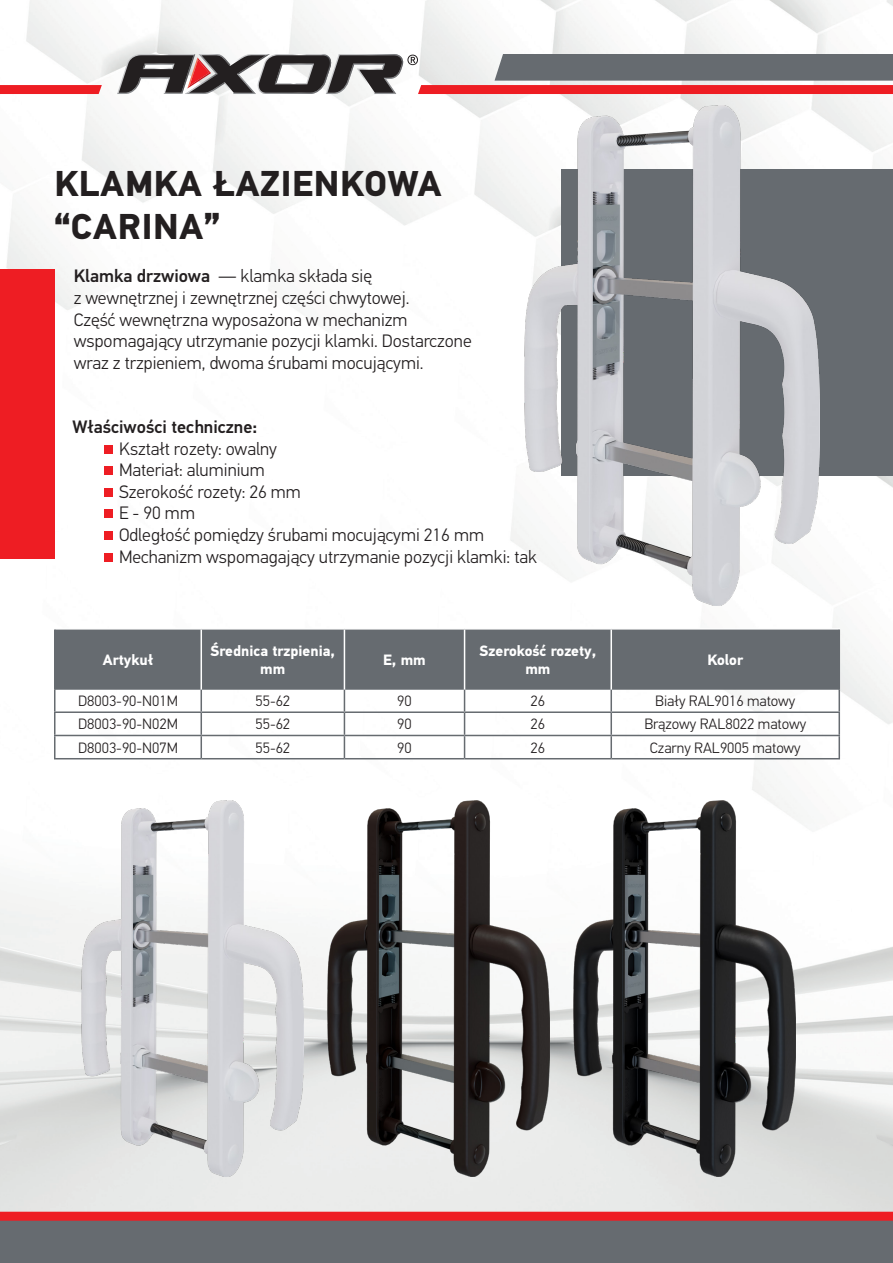
<style>
.page{position:relative;width:893px;height:1263px;background:#fff}
.page>*{position:absolute;margin:0;border:0;box-sizing:border-box;transform-origin:0 0}
.t1{font:700 36px/43.2px "PF Din Text Pro";letter-spacing:.02em;color:#231f20}
.t2{font:300 18px/21.6px "PF Din Text Pro";color:#231f20}
.t3{font:500 18px/21.6px "PF Din Text Pro";color:#231f20}
.t4{font:300 15px "PF Din Text Pro";color:#231f20}
.t5{font:700 15px/18px "PF Din Text Pro";color:#fff;text-align:center}
.s1{font-weight:500}
.s2{font-weight:300}
</style>
<div class="page">
<img style="left:0;top:0;width:893px;height:1212px">
<div style="left:561px;top:169px;width:332px;height:306px;background:#666b70"></div>
<svg style="left:117px;top:54px;width:776px;height:40px"></svg>
<svg style="left:0;top:85px;width:102px;height:9px"></svg>
<div style="left:0;top:269px;width:54px;height:289px;background:#ee1d23"></div>
<div style="left:56px;top:629px;width:782px;height:61px;background:#666b70"></div>
<hr style="left:54px;top:628px;width:147px;height:1px;background:#fff">
<hr style="left:201px;top:628px;width:143px;height:1px;background:#fff">
<hr style="left:201px;top:629px;width:1px;height:61px;background:#fff">
<hr style="left:344px;top:628px;width:121px;height:1px;background:#fff">
<hr style="left:344px;top:629px;width:1px;height:61px;background:#fff">
<hr style="left:465px;top:628px;width:146px;height:1px;background:#fff">
<hr style="left:464px;top:629px;width:1px;height:61px;background:#fff">
<hr style="left:611px;top:628px;width:229px;height:1px;background:#fff">
<hr style="left:610px;top:629px;width:2px;height:61px;background:#fff">
<hr style="left:54px;top:629px;width:2px;height:61px;background:#666b70">
<hr style="left:54px;top:690px;width:2px;height:21px;background:#666b70">
<hr style="left:610px;top:690px;width:2px;height:21px;background:#666b70">
<hr style="left:838px;top:690px;width:2px;height:21px;background:#666b70">
<hr style="left:54px;top:713px;width:2px;height:22px;background:#666b70">
<hr style="left:54px;top:736px;width:2px;height:22px;background:#666b70">
<svg style="left:201px;top:690px;width:1px;height:68px"></svg>
<svg style="left:344px;top:690px;width:1px;height:68px"></svg>
<hr style="left:610px;top:713px;width:2px;height:22px;background:#666b70">
<hr style="left:838px;top:713px;width:2px;height:22px;background:#666b70">
<svg style="left:464px;top:690px;width:1px;height:68px"></svg>
<hr style="left:611px;top:735px;width:229px;height:1px;background:#666b70">
<hr style="left:610px;top:736px;width:2px;height:22px;background:#666b70">
<hr style="left:838px;top:736px;width:2px;height:22px;background:#666b70">
<hr style="left:465px;top:758px;width:146px;height:1px;background:#666b70">
<hr style="left:611px;top:758px;width:229px;height:1px;background:#666b70">
<hr style="left:54px;top:735px;width:147px;height:1px;background:#666b70">
<hr style="left:54px;top:758px;width:147px;height:1px;background:#666b70">
<hr style="left:201px;top:758px;width:143px;height:1px;background:#666b70">
<hr style="left:344px;top:758px;width:121px;height:1px;background:#666b70">
<hr style="left:838px;top:629px;width:2px;height:61px;background:#666b70">
<hr style="left:54px;top:711px;width:147px;height:2px;background:#666b70">
<hr style="left:201px;top:711px;width:143px;height:2px;background:#666b70">
<hr style="left:344px;top:711px;width:121px;height:2px;background:#666b70">
<hr style="left:465px;top:711px;width:146px;height:2px;background:#666b70">
<hr style="left:611px;top:711px;width:229px;height:2px;background:#666b70">
<hr style="left:201px;top:735px;width:143px;height:1px;background:#666b70">
<hr style="left:344px;top:735px;width:121px;height:1px;background:#666b70">
<hr style="left:465px;top:735px;width:146px;height:1px;background:#666b70">
<div style="left:0;top:1216px;width:893px;height:47px;background:#666b70"></div>
<div style="left:0;top:1212px;width:893px;height:9px;background:#ee1d23"></div>
<div style="left:104px;top:445px;width:8px;height:8px;background:#ee1d23"></div>
<div style="left:104px;top:467px;width:8px;height:8px;background:#ee1d23"></div>
<div style="left:104px;top:488px;width:8px;height:9px;background:#ee1d23"></div>
<div style="left:104px;top:510px;width:8px;height:8px;background:#ee1d23"></div>
<div style="left:104px;top:531px;width:8px;height:9px;background:#ee1d23"></div>
<div style="left:104px;top:553px;width:8px;height:8px;background:#ee1d23"></div>
<img style="left:525px;top:106px;width:295px;height:500px">
<img style="left:82px;top:800px;width:222px;height:377px">
<img style="left:327px;top:800px;width:222px;height:377px">
<img style="left:573px;top:800px;width:222px;height:377px">
<p class="t1" style="left:54px;top:163px;width:389px">KLAMKA ŁAZIENKOWA “CARINA”</p>
<p class="t2" style="left:74px;top:266px;width:399px"><span class="s1">Klamka drzwiowa</span> — klamka składa się<br>z wewnętrznej i zewnętrznej części chwytowej.<br>Część wewnętrzna wyposażona w mechanizm wspomagający utrzymanie pozycji klamki. Dostarczone wraz z trzpieniem, dwoma śrubami mocującymi.</p>
<p class="t3" style="left:119px;top:416px;width:159px;text-indent:-46px">Właściwości techniczne:<br><span class="s2">Kształt rozety: owalny</span></p>
<p class="t2" style="left:119px;top:459px;width:147px">Materiał: aluminium</p>
<p class="t2" style="left:119px;top:481px;width:183px">Szerokość rozety: 26 mm</p>
<p class="t2" style="left:119px;top:503px;width:78px">E - 90 mm</p>
<p class="t2" style="left:119px;top:524px;width:367px">Odległość pomiędzy śrubami mocującymi 216 mm</p>
<p class="t2" style="left:119px;top:546px;width:419px">Mechanizm wspomagający utrzymanie pozycji klamki: tak</p>
<p class="t5" style="left:103px;top:651px;width:52px">Artykuł</p>
<p class="t5" style="left:211px;top:642px;width:126px">Średnica trzpienia, mm</p>
<p class="t5" style="left:383px;top:651px;width:44px">E, mm</p>
<p class="t5" style="left:479px;top:642px;width:118px">Szerokość rozety, mm</p>
<p class="t5" style="left:707px;top:651px;width:37px">Kolor</p>
<p class="t4" style="left:78px;top:692px;width:101px">D8003-90-N01M</p>
<p class="t4" style="left:255px;top:692px;width:36px">55-62</p>
<p class="t4" style="left:397px;top:692px;width:16px">90</p>
<p class="t4" style="left:531px;top:692px;width:16px">26</p>
<p class="t4" style="left:655px;top:692px;width:142px">Biały RAL9016 matowy</p>
<p class="t4" style="left:78px;top:716px;width:101px">D8003-90-N02M</p>
<p class="t4" style="left:255px;top:716px;width:36px">55-62</p>
<p class="t4" style="left:397px;top:716px;width:16px">90</p>
<p class="t4" style="left:531px;top:716px;width:16px">26</p>
<p class="t4" style="left:644px;top:716px;width:163px">Brązowy RAL8022 matowy</p>
<p class="t4" style="left:78px;top:739px;width:101px">D8003-90-N07M</p>
<p class="t4" style="left:255px;top:739px;width:36px">55-62</p>
<p class="t4" style="left:397px;top:739px;width:16px">90</p>
<p class="t4" style="left:531px;top:739px;width:16px">26</p>
<p class="t4" style="left:650px;top:739px;width:152px">Czarny RAL9005 matowy</p>
</div>
